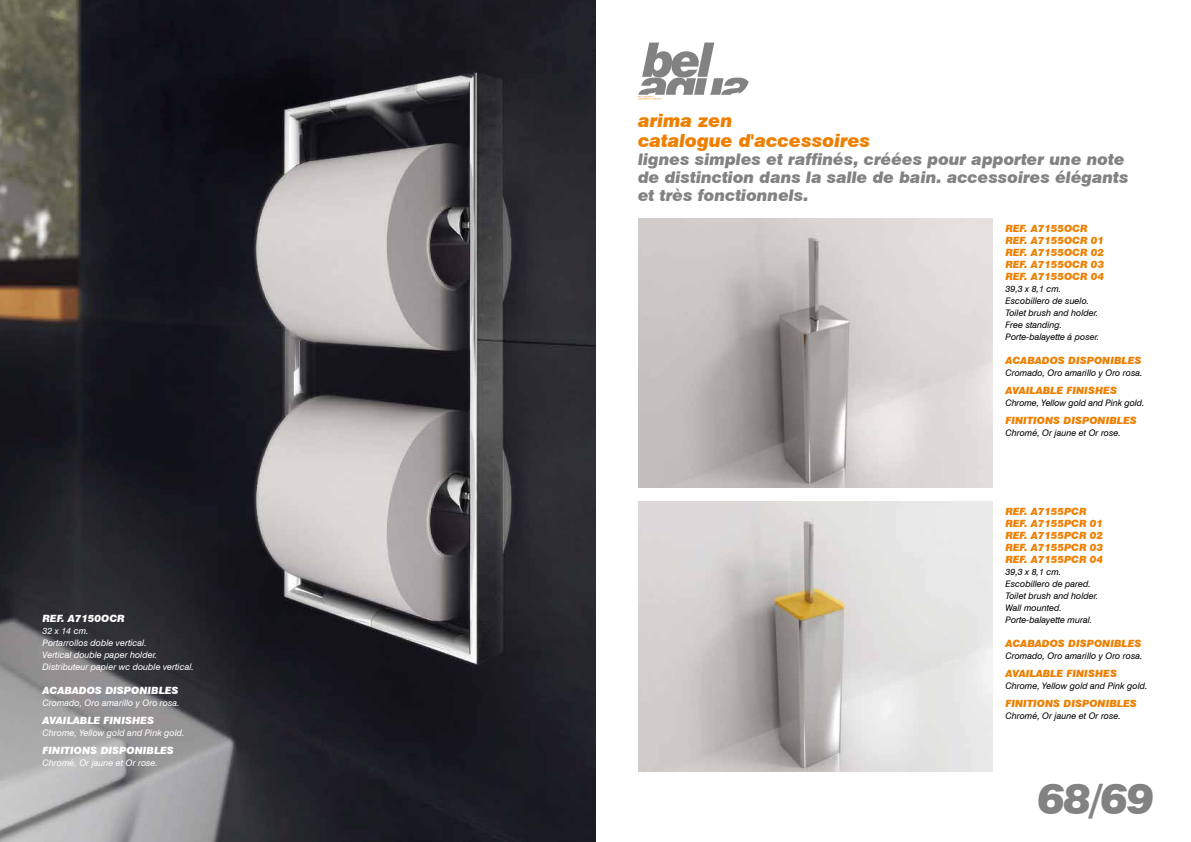
<style>
.page{position:relative;width:1191px;height:842px;background:#fff}
.page>*{position:absolute;margin:0;border:0;box-sizing:border-box;transform-origin:0 0}
.t1{font:italic 900 42px "Swiss 721 BT";color:#838283}
.t2{font:italic 900 18px/20px "Swiss 721 BT";color:#ee7f00}
.t3{font:italic 900 16px/18px "Swiss 721 BT";color:#838283}
.t4{font:italic 900 10px/12px "Swiss 721 BT";color:#ee7f00}
.t5{font:italic 900 10px "Swiss 721 BT";color:#fff}
.t6{font:italic 9px/12px "Swiss 721 BT";color:#000}
.t7{font:italic 9px/12px "Swiss 721 BT";color:#fff}
</style>
<div class="page">
<img style="left:0;top:0;width:595px;height:842px">
<img style="left:638px;top:502px;width:354px;height:269px">
<img style="left:638px;top:218px;width:354px;height:270px">
<svg style="left:638px;top:43px;width:110px;height:57px"></svg>
<p class="t5" style="left:43px;top:612px;width:83px">REF. A7150OCR</p>
<p class="t7" style="left:43px;top:625px;width:153px">32 x 14 cm.<br>Portarrollos doble vertical.<br>Vertical double paper holder.<br>Distributeur papier wc double vertical.</p>
<p class="t5" style="left:43px;top:684px;width:138px">ACABADOS DISPONIBLES</p>
<p class="t7" style="left:43px;top:697px;width:139px">Cromado, Oro amarillo y Oro rosa.</p>
<p class="t5" style="left:43px;top:714px;width:113px">AVAILABLE FINISHES</p>
<p class="t7" style="left:43px;top:727px;width:144px">Chrome, Yellow gold and Pink gold.</p>
<p class="t5" style="left:43px;top:744px;width:133px">FINITIONS DISPONIBLES</p>
<p class="t7" style="left:43px;top:757px;width:117px">Chromé, Or jaune et Or rose.</p>
<h2 class="t2" style="left:638px;top:110px;width:234px">arima zen<br>catalogue d'accessoires</h2>
<h3 class="t3" style="left:638px;top:150px;width:492px">lignes simples et raffinés, créées pour apporter une note de distinction dans la salle de bain. accessoires élégants et très fonctionnels.</h3>
<p class="t4" style="left:1005px;top:222px;width:100px">REF. A7155OCR<br>REF. A7155OCR 01<br>REF. A7155OCR 02<br>REF. A7155OCR 03<br>REF. A7155OCR 04</p>
<p class="t6" style="left:1005px;top:282px;width:95px">39,3 x 8,1 cm.<br>Escobillero de suelo.<br>Toilet brush and holder.<br>Free standing.<br>Porte-balayette á poser.</p>
<p class="t4" style="left:1005px;top:354px;width:138px">ACABADOS DISPONIBLES</p>
<p class="t6" style="left:1005px;top:366px;width:139px">Cromado, Oro amarillo y Oro rosa.</p>
<p class="t4" style="left:1005px;top:384px;width:113px">AVAILABLE FINISHES</p>
<p class="t6" style="left:1005px;top:396px;width:141px">Chrome, Yellow gold and Pink gold.</p>
<p class="t4" style="left:1005px;top:414px;width:133px">FINITIONS DISPONIBLES</p>
<p class="t6" style="left:1005px;top:426px;width:117px">Chromé, Or jaune et Or rose.</p>
<p class="t4" style="left:1005px;top:506px;width:99px">REF. A7155PCR<br>REF. A7155PCR 01<br>REF. A7155PCR 02<br>REF. A7155PCR 03<br>REF. A7155PCR 04</p>
<p class="t6" style="left:1005px;top:566px;width:94px">39,3 x 8,1 cm.<br>Escobillero de pared.<br>Toilet brush and holder.<br>Wall mounted.<br>Porte-balayette mural.</p>
<p class="t4" style="left:1005px;top:638px;width:138px">ACABADOS DISPONIBLES</p>
<p class="t6" style="left:1005px;top:650px;width:139px">Cromado, Oro amarillo y Oro rosa.</p>
<p class="t4" style="left:1005px;top:668px;width:113px">AVAILABLE FINISHES</p>
<p class="t6" style="left:1005px;top:680px;width:144px">Chrome, Yellow gold and Pink gold.</p>
<p class="t4" style="left:1005px;top:698px;width:133px">FINITIONS DISPONIBLES</p>
<p class="t6" style="left:1005px;top:710px;width:117px">Chromé, Or jaune et Or rose.</p>
<h1 class="t1" style="left:1037px;top:773px;width:118px">68/69</h1>
</div>
